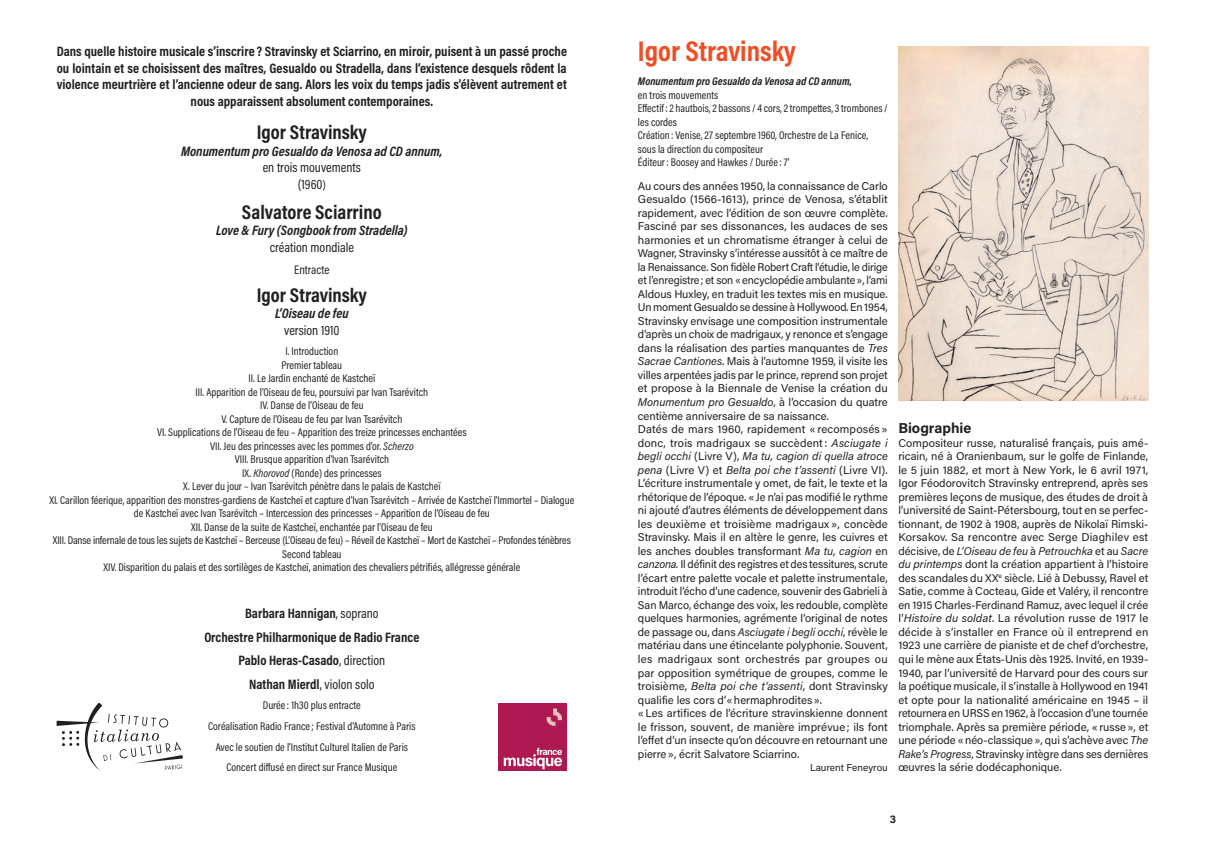
<style>
.page{position:relative;width:1205px;height:851px;background:#fff}
.page>*{position:absolute;margin:0;border:0;box-sizing:border-box;transform-origin:0 0}
.t1{font:700 28.75px "Acumin Pro Cond";color:#f04d22}
.t2{font:700 20px "Acumin Pro Cond";color:#231f20}
.t3{font:700 14.38px "Acumin Pro";color:#231f20}
.t4{font:700 13.75px/23.6px "Acumin Pro Cond";color:#231f20;text-align:center}
.t5{font:italic 700 13.75px "Acumin Pro Cond";color:#231f20}
.t6{font:13.75px/16.5px "Acumin Pro Cond";color:#231f20;text-align:center}
.t7{font:12.5px "Acumin Pro Cond";color:#231f20}
.t8{font:11.25px/13.5px "Acumin Pro";letter-spacing:-.005em;color:#231f20;text-align:justify}
.t9{font:11.25px/13.5px "Acumin Pro Cond";color:#231f20;text-align:center}
.t10{font:italic 700 11.25px "Acumin Pro Cond";color:#231f20}
.t11{font:700 11.25px "Acumin Pro";color:#231f20}
.t12{font:10px "Acumin Pro";color:#231f20}
.s1{font-style:italic}
.s2{font-size:12.5px}
.s3{font-weight:400}
</style>
<div class="page">
<img style="left:898px;top:46px;width:250px;height:354px">
<div style="left:499px;top:703px;width:68px;height:68px;background:#ad1950"></div>
<svg style="left:546px;top:708px;width:16px;height:17px"></svg>
<svg style="left:504px;top:747px;width:58px;height:22px"></svg>
<svg style="left:57px;top:703px;width:126px;height:68px"></svg>
<p class="t4" style="left:57px;top:43px;width:512px;line-height:16.5px">Dans quelle histoire musicale s’inscrire ? Stravinsky et Sciarrino, en miroir, puisent à un passé proche ou lointain et se choisissent des maîtres, Gesualdo ou Stradella, dans l’existence desquels rôdent la violence meurtrière et l’ancienne odeur de sang. Alors les voix du temps jadis s’élèvent autrement et nous apparaissent absolument contemporaines.</p>
<h1 class="t1" style="left:638px;top:32px;width:160px">Igor Stravinsky</h1>
<p class="t10" style="left:638px;top:74px;width:216px">Monumentum pro Gesualdo da Venosa ad CD annum,</p>
<p class="t9" style="left:638px;top:88px;width:251px;text-align:left">en trois mouvements<br>Effectif : 2 hautbois, 2 bassons / 4 cors, 2 trompettes, 3 trombones / les cordes<br>Création : Venise, 27 septembre 1960, Orchestre de La Fenice, sous la direction du compositeur<br>Éditeur: Boosey and Hawkes / Durée : 7’</p>
<p class="t8" style="left:638px;top:178px;width:251px;text-align:left">Au cours des années 1950, la connaissance de Carlo Gesualdo (1566-1613), prince de Venosa, s’établit rapidement, avec l’édition de son œuvre complète.<br>Fasciné par ses dissonances, les audaces de ses harmonies et un chromatisme étranger à celui de Wagner, Stravinsky s’intéresse aussitôt à ce maître de la Renaissance. Son fidèle Robert Craft l’étudie, le dirige et l’enregistre; et son «encyclopédie ambulante», l’ami Aldous Huxley, en traduit les textes mis en musique.<br>Un moment Gesualdo se dessine à Hollywood. En 1954, Stravinsky envisage une composition instrumentale d’après un choix de madrigaux, y renonce et s’engage dans la réalisation des parties manquantes de <span class="s1">Tres Sacrae Cantiones</span>. Mais à l’automne 1959, il visite les villes arpentées jadis par le prince, reprend son projet et propose à la Biennale de Venise la création du <span class="s1">Monumentum pro Gesualdo</span>, à l’occasion du quatre centième anniversaire de sa naissance.<br>Datés de mars 1960, rapidement « recomposés » donc, trois madrigaux se succèdent: <span class="s1">Asciugate i begli occhi</span> (Livre V), <span class="s1">Ma tu, cagion di quella atroce pena</span> (Livre V) et <span class="s1">Belta poi che t’assenti</span> (Livre VI).<br>L’écriture instrumentale y omet, de fait, le texte et la rhétorique de l’époque. «Je n’ai pas modifié le rythme ni ajouté d’autres éléments de développement dans les deuxième et troisième madrigaux », concède Stravinsky. Mais il en altère le genre, les cuivres et les anches doubles transformant <span class="s1">Ma tu, cagion</span> en <span class="s1">canzona.</span> Il définit des registres et des tessitures, scrute l’écart entre palette vocale et palette instrumentale, introduit l’écho d’une cadence, souvenir des Gabrieli à San Marco, échange des voix, les redouble, complète quelques harmonies, agrémente l’original de notes de passage ou, dans <span class="s1">Asciugate i begli occhi</span>, révèle le matériau dans une étincelante polyphonie. Souvent, les madrigaux sont orchestrés par groupes ou par opposition symétrique de groupes, comme le troisième, <span class="s1">Belta poi che t’assenti</span>, dont Stravinsky qualifie les cors d’«hermaphrodites».<br>«Les artifices de l’écriture stravinskienne donnent le frisson, souvent, de manière imprévue ; ils font l’effet d’un insecte qu’on découvre en retournant une pierre», écrit Salvatore Sciarrino.</p>
<p class="t12" style="left:810px;top:760px;width:79px">Laurent Feneyrou</p>
<h2 class="t2" style="left:257px;top:119px;width:111px">Igor Stravinsky</h2>
<p class="t5" style="left:181px;top:142px;width:263px">Monumentum pro Gesualdo da Venosa ad CD annum,</p>
<p class="t6" style="left:263px;top:159px;width:100px">en trois mouvements (1960<span class="s2">)</span></p>
<h2 class="t2" style="left:242px;top:199px;width:141px">Salvatore Sciarrino</h2>
<p class="t5" style="left:216px;top:221px;width:193px">Love &amp; Fury (Songbook from Stradella)</p>
<p class="t6" style="left:270px;top:239px;width:86px">création mondiale</p>
<p class="t7" style="left:294px;top:262px;width:37px">Entracte</p>
<h2 class="t2" style="left:257px;top:281px;width:111px">Igor Stravinsky</h2>
<p class="t5" style="left:275px;top:304px;width:75px">L’Oiseau de feu</p>
<p class="t6" style="left:284px;top:321px;width:57px">version 1910</p>
<p class="t9" style="left:49px;top:344px;width:526px">I. Introduction<br>Premier tableau<br>II. Le Jardin enchanté de Kastcheï<br>III. Apparition de l’Oiseau de feu, poursuivi par Ivan Tsarévitch<br>IV. Danse de l’Oiseau de feu<br>V. Capture de l’Oiseau de feu par Ivan Tsarévitch<br>VI. Supplications de l’Oiseau de feu – Apparition des treize princesses enchantées<br>VII. Jeu des princesses avec les pommes d’or. <span class="s1">Scherzo<br></span>VIII. Brusque apparition d’Ivan Tsarévitch<br>IX. <span class="s1">Khorovod</span> (Ronde) des princesses<br>X. Lever du jour – Ivan Tsarévitch pénètre dans le palais de Kastcheï<br>XI. Carillon féerique, apparition des monstres-gardiens de Kastcheï et capture d’Ivan Tsarévitch – Arrivée de Kastcheï l’Immortel – Dialogue de Kastcheï avec Ivan Tsarévitch – Intercession des princesses – Apparition de l’Oiseau de feu<br>XII. Danse de la suite de Kastcheï, enchantée par l’Oiseau de feu<br>XIII. Danse infernale de tous les sujets de Kastcheï – Berceuse (L’Oiseau de feu) – Réveil de Kastcheï – Mort de Kastcheï – Profondes ténèbres Second tableau<br>XIV. Disparition du palais et des sortilèges de Kastcheï, animation des chevaliers pétrifiés, allégresse générale</p>
<p class="t4" style="left:204px;top:601px;width:217px">Barbara Hannigan<span class="s3">, soprano<br></span>Orchestre Philharmonique de Radio France<br>Pablo Heras-Casado<span class="s3">, direction<br></span>Nathan Mierdl<span class="s3">, violon solo</span></p>
<p class="t9" style="left:208px;top:694px;width:209px;line-height:20.6px">Durée : 1h30 plus entracte<br>Coréalisation Radio France ; Festival d’Automne à Paris Avec le soutien de l’Institut Culturel Italien de Paris Concert diffusé en direct sur France Musique</p>
<p class="t3" style="left:898px;top:418px;width:75px">Biographie</p>
<p class="t8" style="left:898px;top:435px;width:251px">Compositeur russe, naturalisé français, puis amé&shy;ricain, né à Oranienbaum, sur le golfe de Finlande, le 5 juin 1882, et mort à New York, le 6 avril 1971, Igor Féodorovitch Stravinsky entreprend, après ses premières leçons de musique, des études de droit à l’université de Saint-Pétersbourg, tout en se perfec&shy;tionnant, de 1902 à 1908, auprès de Nikolaï Rimski-Korsakov. Sa rencontre avec Serge Diaghilev est décisive, de <span class="s1">L’Oiseau de feu</span> à <span class="s1">Petrouchka</span> et au <span class="s1">Sacre du printemps</span> dont la création appartient à l’histoire des scandales du XX<sup>e</sup> siècle. Lié à Debussy, Ravel et Satie, comme à Cocteau, Gide et Valéry, il rencontre en 1915 Charles-Ferdinand Ramuz, avec lequel il crée l’<span class="s1">Histoire du soldat</span>. La révolution russe de 1917 le décide à s’installer en France où il entreprend en 1923 une carrière de pianiste et de chef d’orchestre, qui le mène aux États-Unis dès 1925. Invité, en 1939- 1940, par l’université de Harvard pour des cours sur la poétique musicale, il s’installe à Hollywood en 1941 et opte pour la nationalité américaine en 1945 – il retournera en URSS en 1962, à l’occasion d’une tournée triomphale. Après sa première période, «russe», et une période «néo-classique», qui s’achève avec <span class="s1">The Rake’s Progress</span>, Stravinsky intègre dans ses dernières œuvres la série dodécaphonique.</p>
<p class="t11" style="left:890px;top:811px;width:8px">3</p>
</div>
